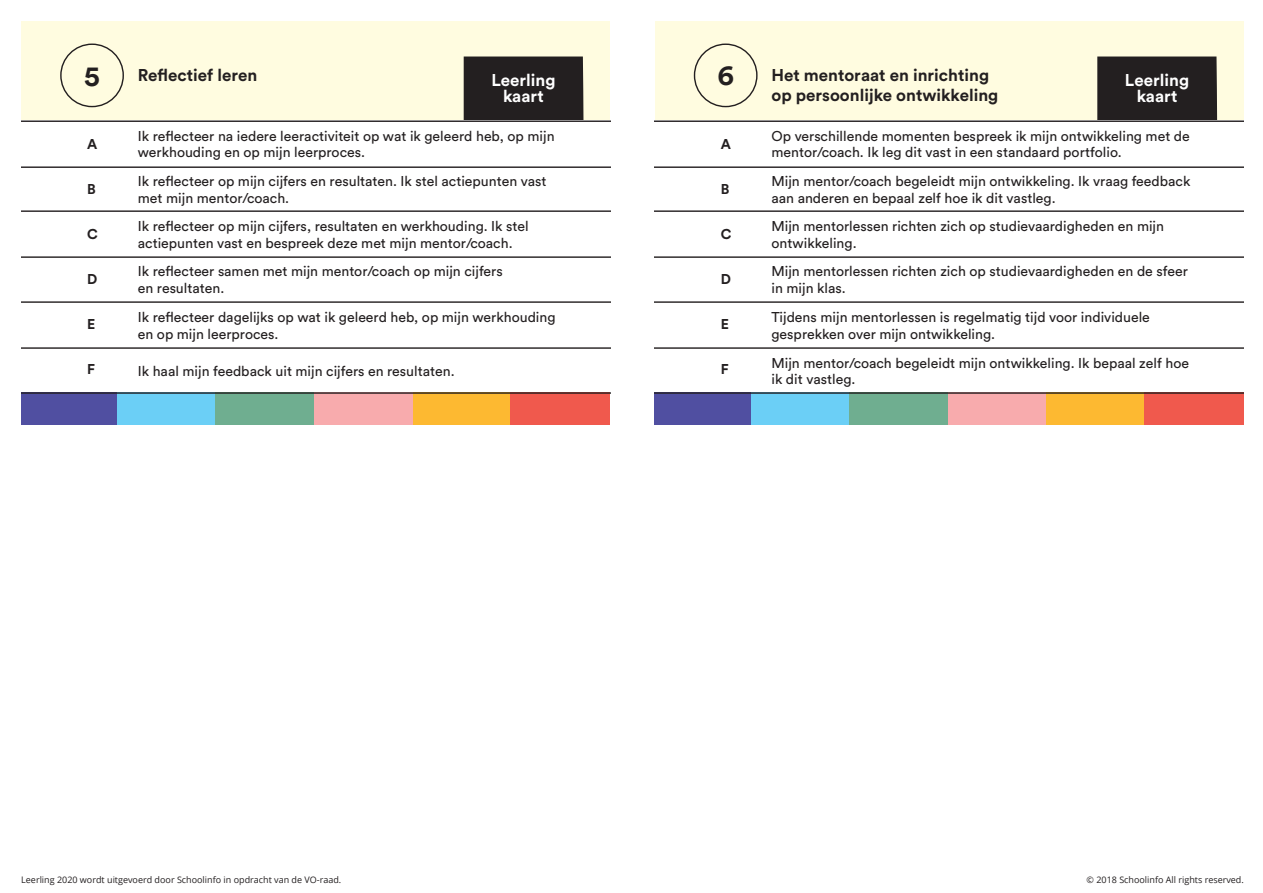
<style>
.page{position:relative;width:1263px;height:893px;background:#fff}
.page>*{position:absolute;margin:0;border:0;box-sizing:border-box;transform-origin:0 0}
.t1{font:700 28.35px "Circular Std";color:#231f20}
.t2{font:700 16.95px/20.2px "Circular Std";color:#231f20}
.t3{font:700 16.95px/17px "Circular Std";color:#fff;text-align:center}
.t4{font:14.1px/17px "Circular Std";color:#231f20}
.t5{font:700 14.1px "Circular Std";color:#231f20}
.t6{font:9px "Open Sans";color:#231f20}
</style>
<div class="page">
<div style="left:21px;top:21px;width:589px;height:404px;background:#fffce0"></div>
<div style="left:21px;top:393px;width:96px;height:32px;background:#504fa1"></div>
<div style="left:117px;top:393px;width:99px;height:32px;background:#6bcff6"></div>
<div style="left:412px;top:393px;width:99px;height:32px;background:#fdb931"></div>
<div style="left:314px;top:393px;width:98px;height:32px;background:#f8abad"></div>
<div style="left:216px;top:393px;width:98px;height:32px;background:#6fae90"></div>
<div style="left:511px;top:393px;width:99px;height:32px;background:#f0594d"></div>
<div style="left:464px;top:57px;width:120px;height:64px;background:#231f20"></div>
<div style="left:21px;top:121px;width:589px;height:271px;background:#fff"></div>
<hr style="left:21px;top:121px;width:589px;height:1px;background:#231f20">
<hr style="left:21px;top:166px;width:589px;height:2px;background:#231f20">
<hr style="left:21px;top:210px;width:589px;height:2px;background:#231f20">
<hr style="left:21px;top:256px;width:589px;height:2px;background:#231f20">
<hr style="left:21px;top:301px;width:589px;height:2px;background:#231f20">
<hr style="left:21px;top:347px;width:589px;height:2px;background:#231f20">
<hr style="left:21px;top:392px;width:589px;height:2px;background:#231f20">
<div style="left:60px;top:44px;width:64px;height:63px;border:1px solid #231f20;border-radius:50%"></div>
<div style="left:655px;top:21px;width:589px;height:404px;background:#fffce0"></div>
<div style="left:655px;top:393px;width:96px;height:32px;background:#504fa1"></div>
<div style="left:751px;top:393px;width:98px;height:32px;background:#6bcff6"></div>
<div style="left:1046px;top:393px;width:98px;height:32px;background:#fdb931"></div>
<div style="left:947px;top:393px;width:99px;height:32px;background:#f8abad"></div>
<div style="left:849px;top:393px;width:98px;height:32px;background:#6fae90"></div>
<div style="left:1144px;top:393px;width:100px;height:32px;background:#f0594d"></div>
<div style="left:1097px;top:57px;width:120px;height:64px;background:#231f20"></div>
<div style="left:655px;top:121px;width:589px;height:271px;background:#fff"></div>
<hr style="left:655px;top:121px;width:589px;height:1px;background:#231f20">
<hr style="left:655px;top:166px;width:589px;height:2px;background:#231f20">
<hr style="left:655px;top:210px;width:589px;height:2px;background:#231f20">
<hr style="left:655px;top:256px;width:589px;height:2px;background:#231f20">
<hr style="left:655px;top:301px;width:589px;height:2px;background:#231f20">
<hr style="left:655px;top:347px;width:589px;height:2px;background:#231f20">
<hr style="left:655px;top:392px;width:589px;height:2px;background:#231f20">
<div style="left:694px;top:44px;width:63px;height:63px;border:1px solid #231f20;border-radius:50%"></div>
<h1 class="t1" style="left:84px;top:58px;width:17px">5</h1>
<p class="t5" style="left:87px;top:135px;width:12px">A</p>
<p class="t5" style="left:87px;top:180px;width:10px">B</p>
<p class="t5" style="left:87px;top:225px;width:12px">C</p>
<p class="t5" style="left:87px;top:270px;width:12px">D</p>
<p class="t5" style="left:87px;top:315px;width:10px">E</p>
<p class="t5" style="left:87px;top:360px;width:9px">F</p>
<p class="t2" style="left:138px;top:64px;width:121px">Reflectief leren</p>
<p class="t3" style="left:491px;top:71px;width:66px">Leerling kaart</p>
<p class="t4" style="left:138px;top:127px;width:418px">Ik reflecteer na iedere leeractiviteit op wat ik geleerd heb, op mijn werkhouding en op mijn leerproces.</p>
<p class="t4" style="left:138px;top:172px;width:410px">Ik reflecteer op mijn cijfers en resultaten. Ik stel actiepunten vast met mijn mentor/coach.</p>
<p class="t4" style="left:138px;top:217px;width:392px">Ik reflecteer op mijn cijfers, resultaten en werkhouding. Ik stel actiepunten vast en bespreek deze met mijn mentor/coach.</p>
<p class="t4" style="left:138px;top:262px;width:366px">Ik reflecteer samen met mijn mentor/coach op mijn cijfers en resultaten.</p>
<p class="t4" style="left:138px;top:309px;width:419px">Ik reflecteer dagelijks op wat ik geleerd heb, op mijn werkhouding en op mijn leerproces.</p>
<p class="t4" style="left:138px;top:362px;width:318px">Ik haal mijn feedback uit mijn cijfers en resultaten.</p>
<h1 class="t1" style="left:717px;top:57px;width:18px">6</h1>
<p class="t5" style="left:721px;top:135px;width:12px">A</p>
<p class="t5" style="left:721px;top:180px;width:10px">B</p>
<p class="t5" style="left:721px;top:225px;width:12px">C</p>
<p class="t5" style="left:721px;top:270px;width:12px">D</p>
<p class="t5" style="left:721px;top:315px;width:10px">E</p>
<p class="t5" style="left:721px;top:360px;width:9px">F</p>
<p class="t2" style="left:771px;top:64px;width:228px">Het mentoraat en inrichting op persoonlijke ontwikkeling</p>
<p class="t4" style="left:771px;top:127px;width:420px">Op verschillende momenten bespreek ik mijn ontwikkeling met de mentor/coach. Ik leg dit vast in een standaard portfolio.</p>
<p class="t4" style="left:771px;top:172px;width:420px">Mijn mentor/coach begeleidt mijn ontwikkeling. Ik vraag feedback aan anderen en bepaal zelf hoe ik dit vastleg.</p>
<p class="t4" style="left:771px;top:217px;width:394px">Mijn mentorlessen richten zich op studievaardigheden en mijn ontwikkeling.</p>
<p class="t4" style="left:771px;top:262px;width:418px">Mijn mentorlessen richten zich op studievaardigheden en de sfeer in mijn klas.</p>
<p class="t4" style="left:771px;top:309px;width:380px">Tijdens mijn mentorlessen is regelmatig tijd voor individuele gesprekken over mijn ontwikkeling.</p>
<p class="t4" style="left:771px;top:354px;width:419px">Mijn mentor/coach begeleidt mijn ontwikkeling. Ik bepaal zelf hoe ik dit vastleg.</p>
<p class="t3" style="left:1125px;top:71px;width:66px">Leerling kaart</p>
<p class="t6" style="left:21px;top:873px;width:322px">Leerling 2020 wordt uitgevoerd door Schoolinfo in opdracht van de VO-raad.</p>
<p class="t6" style="left:1086px;top:873px;width:159px">© 2018 Schoolinfo All rights reserved.</p>
</div>
